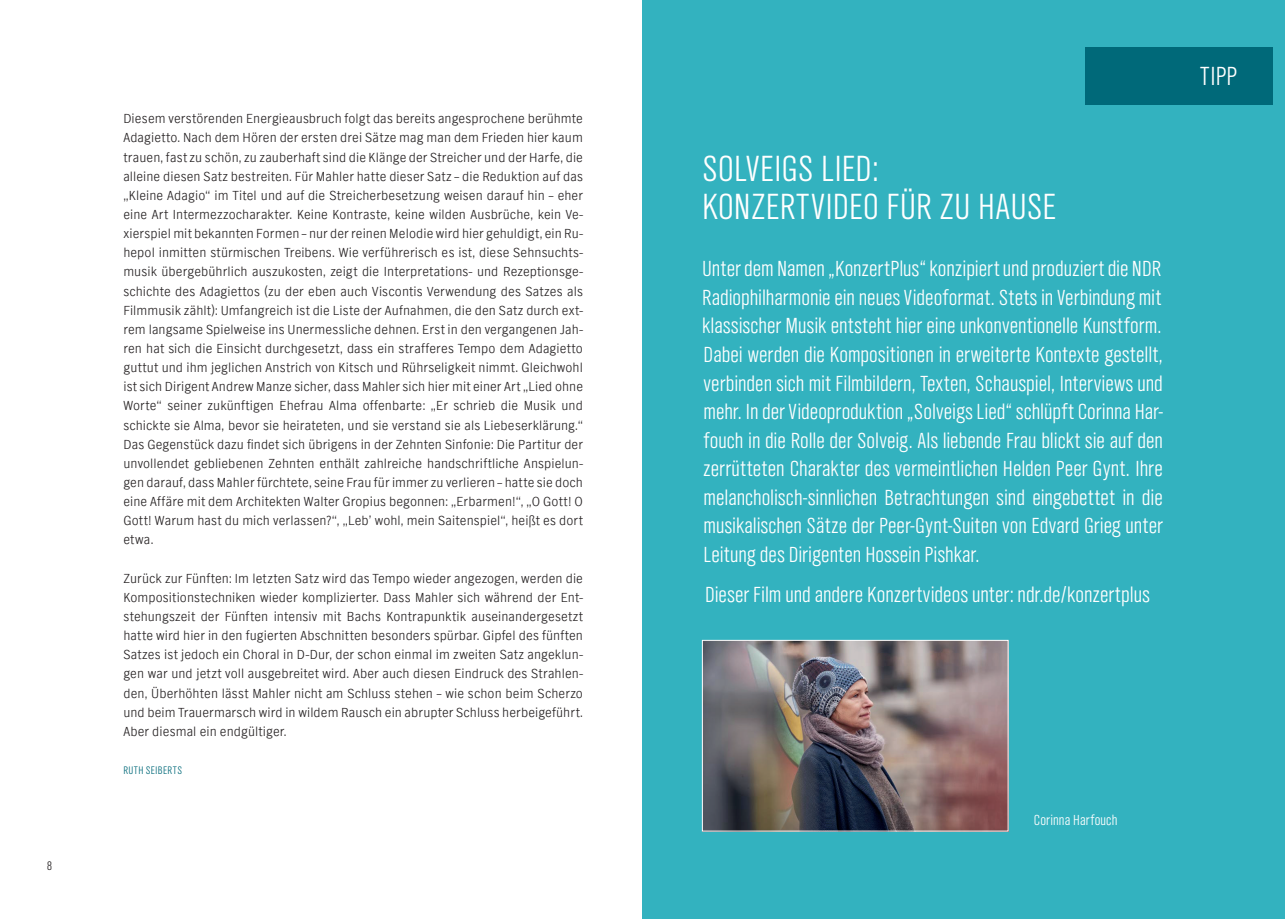
<style>
.page{position:relative;width:1285px;height:919px;background:#fff}
.page>*{position:absolute;margin:0;border:0;box-sizing:border-box;transform-origin:0 0}
.t1{font:300 37.5px/38.2px "NDR Sans Cond";letter-spacing:.005em;color:#fff}
.t2{font:300 27px "NDR Sans Cond";color:#fff}
.t3{font:300 22.5px/28.5px "NDR Sans Cond";color:#fff;text-align:justify}
.t4{font:300 15px "NDR Sans Cond";letter-spacing:.01em;color:#fff}
.t5{font:300 13.5px/19.2px "NDR Sans";letter-spacing:.01em;color:#231f20;text-align:justify}
.t6{font:300 12.75px "NDR Sans Cond";color:#231f20}
.t7{font:300 11.25px "NDR Sans Cond";letter-spacing:.04em;color:#006979}
</style>
<div class="page">
<div style="left:642px;top:0;width:642px;height:918px;background:#33b2bf"></div>
<img style="left:704px;top:642px;width:302px;height:187px">
<div style="left:702px;top:640px;width:306px;height:191px;border:1px solid #fff"></div>
<div style="left:1084px;top:47px;width:187px;height:57px;background:#006979"></div>
<p class="t6" style="left:47px;top:857px;width:7px">8</p>
<p class="t5" style="left:123px;top:109px;width:461px">Diesem verstörenden Energieausbruch folgt das bereits angesprochene berühmte Adagietto. Nach dem Hören der ersten drei Sätze mag man dem Frieden hier kaum trauen, fast zu schön, zu zauberhaft sind die Klänge der Streicher und der Harfe, die alleine diesen Satz bestreiten. Für Mahler hatte dieser Satz – die Reduktion auf das „Kleine Adagio“ im Titel und auf die Streicherbesetzung weisen darauf hin – eher eine Art Intermezzocharakter. Keine Kontraste, keine wilden Ausbrüche, kein Ve&shy;xierspiel mit bekannten Formen – nur der reinen Melodie wird hier gehuldigt, ein Ru&shy;hepol inmitten stürmischen Treibens. Wie verführerisch es ist, diese Sehnsuchts&shy;musik übergebührlich auszukosten, zeigt die Interpretations- und Rezeptionsge&shy;schichte des Adagiettos (zu der eben auch Viscontis Verwendung des Satzes als Filmmusik zählt): Umfangreich ist die Liste der Aufnahmen, die den Satz durch ext&shy;rem langsame Spielweise ins Unermessliche dehnen. Erst in den vergangenen Jah&shy;ren hat sich die Einsicht durchgesetzt, dass ein strafferes Tempo dem Adagietto guttut und ihm jeglichen Anstrich von Kitsch und Rührseligkeit nimmt. Gleichwohl ist sich Dirigent Andrew Manze sicher, dass Mahler sich hier mit einer Art „Lied ohne Worte“ seiner zukünftigen Ehefrau Alma offenbarte: „Er schrieb die Musik und schickte sie Alma, bevor sie heirateten, und sie verstand sie als Liebeserklärung.“ Das Gegenstück dazu findet sich übrigens in der Zehnten Sinfonie: Die Partitur der unvollendet gebliebenen Zehnten enthält zahlreiche handschriftliche Anspielun&shy;gen darauf, dass Mahler fürchtete, seine Frau für immer zu verlieren – hatte sie doch eine Affäre mit dem Architekten Walter Gropius begonnen: „Erbarmen!“, „O Gott! O Gott! Warum hast du mich verlassen?“, „Leb’ wohl, mein Saitenspiel“, heißt es dort etwa.</p>
<p class="t5" style="left:123px;top:568px;width:461px">Zurück zur Fünften: Im letzten Satz wird das Tempo wieder angezogen, werden die Kompositionstechniken wieder komplizierter. Dass Mahler sich während der Ent&shy;stehungszeit der Fünften intensiv mit Bachs Kontrapunktik auseinandergesetzt hatte wird hier in den fugierten Abschnitten besonders spürbar. Gipfel des fünften Satzes ist jedoch ein Choral in D-Dur, der schon einmal im zweiten Satz angeklun&shy;gen war und jetzt voll ausgebreitet wird. Aber auch diesen Eindruck des Strahlen&shy;den, Überhöhten lässt Mahler nicht am Schluss stehen – wie schon beim Scherzo und beim Trauermarsch wird in wildem Rausch ein abrupter Schluss herbeigeführt.<br>Aber diesmal ein endgültiger.</p>
<p class="t7" style="left:123px;top:763px;width:60px">RUTH SEIBERTS</p>
<h1 class="t1" style="left:702px;top:149px;width:355px">SOLVEIGS LIED:<br>KONZERTVIDEO FÜR ZU HAUSE</h1>
<p class="t3" style="left:702px;top:254px;width:462px">Unter dem Namen „KonzertPlus“ konzipiert und produziert die NDR Radiophilharmonie ein neues Videoformat. Stets in Verbindung mit klassischer Musik entsteht hier eine unkonventionelle Kunstform.<br>Dabei werden die Kompositionen in erweiterte Kontexte gestellt, verbinden sich mit Filmbildern, Texten, Schauspiel, Interviews und mehr. In der Videoproduktion „Solveigs Lied“ schlüpft Corinna Har&shy;fouch in die Rolle der Solveig. Als liebende Frau blickt sie auf den zerrütteten Charakter des vermeintlichen Helden Peer Gynt. Ihre melancholisch-sinnlichen Betrachtungen sind eingebettet in die musikalischen Sätze der Peer-Gynt-Suiten von Edvard Grieg unter Leitung des Dirigenten Hossein Pishkar.</p>
<h3 class="t3" style="left:705px;top:579px;width:446px">Dieser Film und andere Konzertvideos unter: ndr.de/konzertplus</h3>
<h2 class="t2" style="left:1199px;top:60px;width:38px">TIPP</h2>
<p class="t4" style="left:1033px;top:811px;width:85px">Corinna Harfouch</p>
</div>
